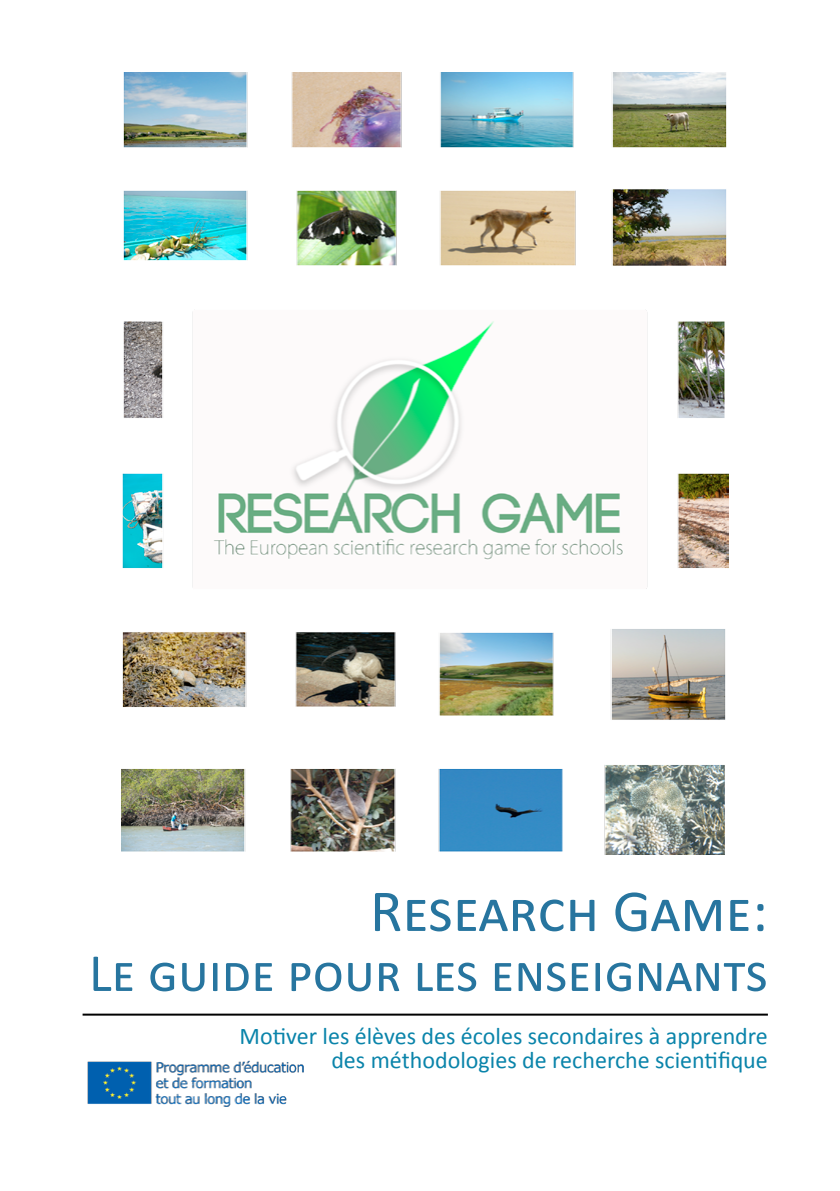
<style>
.page{position:relative;width:840px;height:1191px;background:#fff}
.page>*{position:absolute;margin:0;border:0;box-sizing:border-box;transform-origin:0 0}
.t1{font:60px "Calibri";color:#27759f}
.t2{font:54px "Calibri";color:#27759f}
.t3{font:24px/24px "Calibri";color:#0a84aa;text-align:right}
</style>
<div class="page">
<hr style="left:82px;top:1013px;width:685px;height:2px;background:#000">
<img style="left:87px;top:1060px;width:217px;height:47px">
<img style="left:122px;top:72px;width:606px;height:782px">
<h1 class="t1" style="left:370px;top:873px;width:399px">Research Game:</h1>
<h2 class="t2" style="left:89px;top:939px;width:680px">Le guide pour les enseignants</h2>
<p class="t3" style="left:239px;top:1023px;width:529px">Motiver les élèves des écoles secondaires à apprendre des méthodologies de recherche scientifique</p>
</div>
